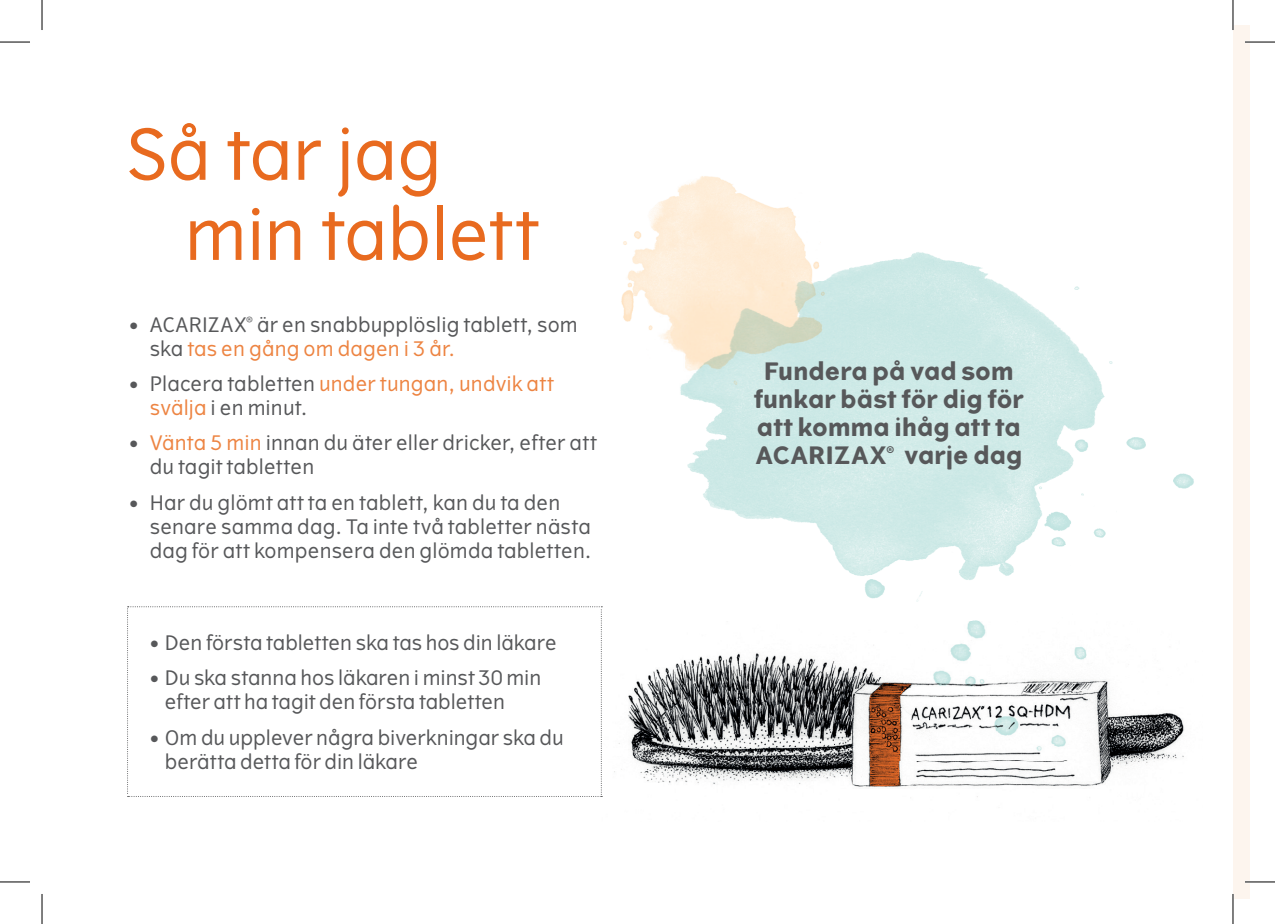
<style>
.page{position:relative;width:1275px;height:924px;background:#fff}
.page>*{position:absolute;margin:0;border:0;box-sizing:border-box;transform-origin:0 0}
.t1{font:70px/80px "Vertigo";letter-spacing:-.005em;color:#e86a1f}
.t2{font:700 24px/28px "Vertigo";letter-spacing:.005em;color:#57585a;text-align:center}
.t3{font:20px/24px "Vertigo";letter-spacing:.005em;color:#57585a}
.t4{font:20px/24px "Vertigo";letter-spacing:.005em;color:#ed8442}
.s1{color:#ed8442}
.s2{color:#57585a}
</style>
<div class="page">
<img style="left:801px;top:252px;width:393px;height:369px">
<img style="left:681px;top:394px;width:120px;height:129px">
<img style="left:621px;top:201px;width:42px;height:129px">
<img style="left:663px;top:176px;width:133px;height:47px">
<img style="left:657px;top:223px;width:191px;height:171px">
<img style="left:602px;top:669px;width:66px;height:128px">
<img style="left:668px;top:759px;width:500px;height:38px">
<img style="left:657px;top:621px;width:527px;height:138px">
<div style="left:1233px;top:26px;width:17px;height:872px;background:#fdf5ee"></div>
<svg style="left:127px;top:606px;width:475px;height:189px"></svg>
<hr style="left:1245px;top:41px;width:30px;height:2px;background:#fff">
<hr style="left:1245px;top:880px;width:30px;height:2px;background:#fff">
<hr style="left:1231px;top:0;width:3px;height:30px;background:#fff">
<hr style="left:1231px;top:893px;width:3px;height:30px;background:#fff">
<hr style="left:0;top:42px;width:30px;height:1px;background:#000">
<hr style="left:1245px;top:42px;width:30px;height:1px;background:#000">
<hr style="left:0;top:881px;width:30px;height:1px;background:#000">
<hr style="left:1245px;top:881px;width:30px;height:1px;background:#000">
<hr style="left:42px;top:0;width:1px;height:30px;background:#000">
<hr style="left:42px;top:893px;width:1px;height:30px;background:#000">
<hr style="left:1232px;top:0;width:1px;height:30px;background:#000">
<hr style="left:1232px;top:893px;width:1px;height:30px;background:#000">
<h1 class="t1" style="left:184px;top:115px;width:355px;text-indent:-57px">Så tar jag min tablett</h1>
<p class="t3" style="left:150px;top:312px;width:429px;text-indent:-23px">• ACARIZAX<sup>®</sup> är en snabbupplöslig tablett, som ska <span class="s1">tas en gång om dagen i 3 år.</span></p>
<p class="t4" style="left:150px;top:372px;width:405px;text-indent:-23px"><span class="s2">• Placera tabletten</span> under tungan, undvik att svälja <span class="s2">i en minut.</span></p>
<p class="t3" style="left:150px;top:431px;width:448px;text-indent:-23px">• <span class="s1">Vänta 5 min</span> innan du äter eller dricker, efter att du tagit tabletten</p>
<p class="t3" style="left:150px;top:490px;width:443px;text-indent:-23px">• Har du glömt att ta en tablett, kan du ta den senare samma dag. Ta inte två tabletter nästa dag för att kompensera den glömda tabletten.</p>
<p class="t3" style="left:148px;top:630px;width:410px">• Den första tabletten ska tas hos din läkare</p>
<p class="t3" style="left:165px;top:665px;width:378px;text-indent:-17px">• Du ska stanna hos läkaren i minst 30 min efter att ha tagit den första tabletten</p>
<p class="t3" style="left:165px;top:725px;width:400px;text-indent:-17px">• Om du upplever några biverkningar ska du berätta detta för din läkare</p>
<p class="t2" style="left:753px;top:357px;width:272px">Fundera på vad som funkar bäst för dig för att komma ihåg att ta<br>ACARIZAX<sup>®</sup> varje dag</p>
</div>
